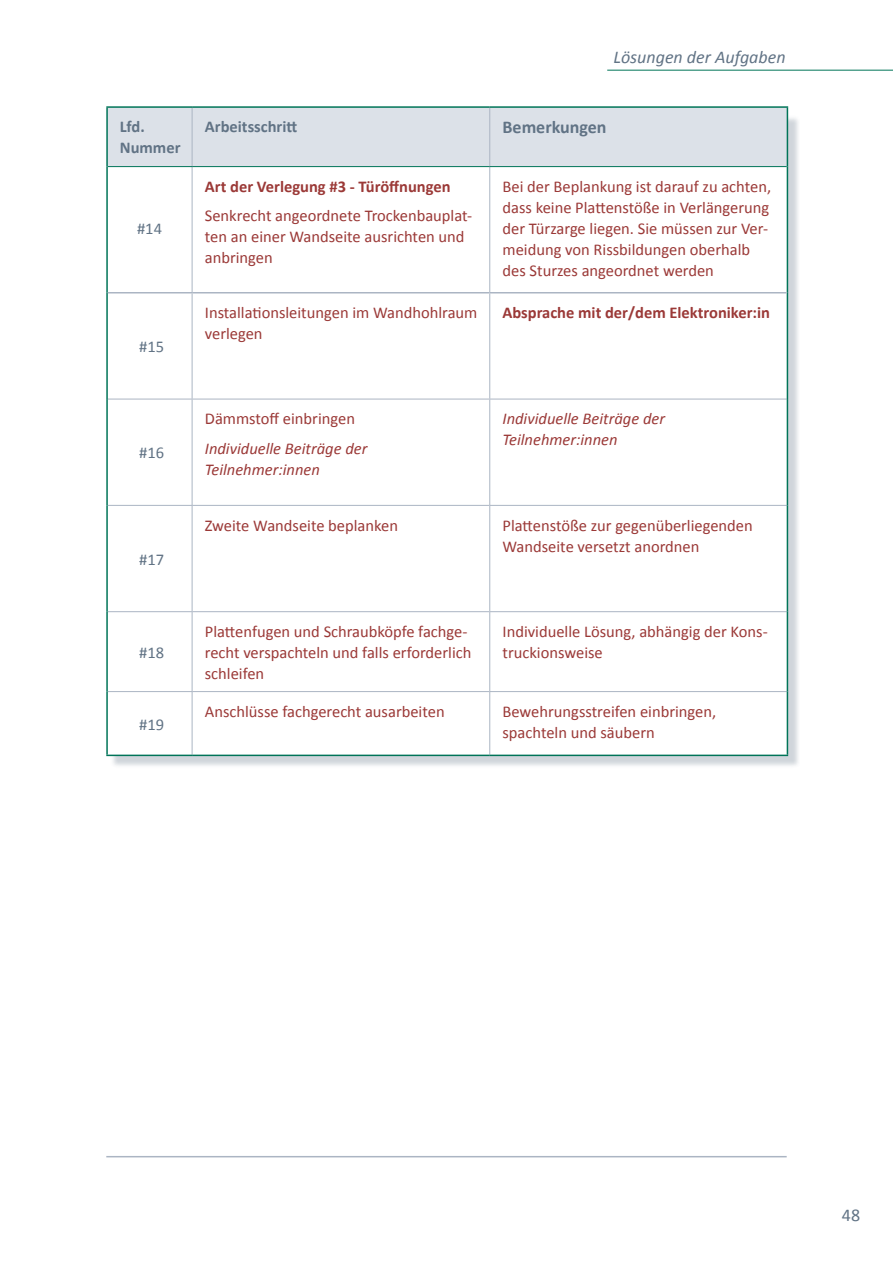
<style>
.page{position:relative;width:893px;height:1263px;background:#fff}
.page>*{position:absolute;margin:0;border:0;box-sizing:border-box;transform-origin:0 0}
.t1{font:italic 18px "Calibri";color:#617385}
.t2{font:700 18px "Calibri";color:#617385}
.t3{font:18px "Calibri";color:#617385}
.t4{font:16.5px/21px "Calibri";color:#9b3937}
.t5{font:italic 16.5px/21px "Calibri";color:#9b3937}
.t6{font:700 16.5px "Calibri";color:#9b3937}
.t7{font:700 16.5px/21px "Calibri";color:#617385}
.t8{font:16.5px "Calibri";color:#617385}
</style>
<div class="page">
<hr style="left:607px;top:70px;width:286px;height:1px;background:#007458">
<hr style="left:106px;top:1156px;width:681px;height:1px;background:#abb5c3">
<div style="left:111px;top:115px;width:689px;height:653px;background:#617385;opacity:.3"></div>
<div style="left:106px;top:111px;width:681px;height:644px;background:#fff"></div>
<div style="left:108px;top:108px;width:679px;height:58px;background:#dce1e8"></div>
<hr style="left:192px;top:108px;width:1px;height:58px;background:#abb5c3">
<hr style="left:489px;top:108px;width:1px;height:58px;background:#abb5c3">
<hr style="left:192px;top:167px;width:1px;height:125px;background:#abb5c3">
<hr style="left:489px;top:167px;width:1px;height:125px;background:#abb5c3">
<hr style="left:192px;top:293px;width:1px;height:106px;background:#abb5c3">
<hr style="left:489px;top:293px;width:1px;height:106px;background:#abb5c3">
<hr style="left:108px;top:399px;width:84px;height:1px;background:#abb5c3">
<hr style="left:192px;top:399px;width:298px;height:1px;background:#abb5c3">
<hr style="left:192px;top:399px;width:1px;height:106px;background:#abb5c3">
<hr style="left:490px;top:399px;width:297px;height:1px;background:#abb5c3">
<hr style="left:489px;top:399px;width:1px;height:106px;background:#abb5c3">
<hr style="left:108px;top:505px;width:84px;height:1px;background:#abb5c3">
<hr style="left:192px;top:505px;width:298px;height:1px;background:#abb5c3">
<hr style="left:192px;top:506px;width:1px;height:105px;background:#abb5c3">
<hr style="left:490px;top:505px;width:297px;height:1px;background:#abb5c3">
<hr style="left:489px;top:506px;width:1px;height:105px;background:#abb5c3">
<hr style="left:108px;top:611px;width:84px;height:1px;background:#abb5c3">
<hr style="left:192px;top:611px;width:298px;height:1px;background:#abb5c3">
<hr style="left:192px;top:612px;width:1px;height:79px;background:#abb5c3">
<hr style="left:490px;top:611px;width:297px;height:1px;background:#abb5c3">
<hr style="left:489px;top:612px;width:1px;height:79px;background:#abb5c3">
<hr style="left:108px;top:691px;width:84px;height:1px;background:#abb5c3">
<hr style="left:192px;top:691px;width:298px;height:1px;background:#abb5c3">
<hr style="left:192px;top:692px;width:1px;height:63px;background:#abb5c3">
<hr style="left:490px;top:691px;width:297px;height:1px;background:#abb5c3">
<hr style="left:489px;top:692px;width:1px;height:63px;background:#abb5c3">
<hr style="left:108px;top:166px;width:84px;height:1px;background:#007458">
<hr style="left:192px;top:166px;width:298px;height:1px;background:#007458">
<hr style="left:490px;top:166px;width:297px;height:1px;background:#007458">
<hr style="left:106px;top:106px;width:86px;height:2px;background:#007458">
<hr style="left:106px;top:108px;width:2px;height:59px;background:#007458">
<hr style="left:192px;top:106px;width:298px;height:2px;background:#007458">
<hr style="left:490px;top:106px;width:298px;height:2px;background:#007458">
<hr style="left:787px;top:108px;width:1px;height:59px;background:#007458">
<hr style="left:106px;top:167px;width:2px;height:126px;background:#007458">
<hr style="left:787px;top:167px;width:1px;height:126px;background:#007458">
<hr style="left:106px;top:293px;width:2px;height:106px;background:#007458">
<hr style="left:787px;top:293px;width:1px;height:106px;background:#007458">
<hr style="left:106px;top:399px;width:2px;height:106px;background:#007458">
<hr style="left:787px;top:399px;width:1px;height:106px;background:#007458">
<hr style="left:106px;top:505px;width:2px;height:107px;background:#007458">
<hr style="left:787px;top:505px;width:1px;height:107px;background:#007458">
<hr style="left:106px;top:612px;width:2px;height:80px;background:#007458">
<hr style="left:787px;top:612px;width:1px;height:80px;background:#007458">
<hr style="left:106px;top:691px;width:2px;height:64px;background:#007458">
<hr style="left:787px;top:691px;width:1px;height:64px;background:#007458">
<hr style="left:108px;top:292px;width:84px;height:1px;background:#abb5c3">
<hr style="left:192px;top:292px;width:298px;height:1px;background:#abb5c3">
<hr style="left:490px;top:292px;width:297px;height:1px;background:#abb5c3">
<hr style="left:106px;top:755px;width:86px;height:1px;background:#007458">
<hr style="left:192px;top:755px;width:298px;height:1px;background:#007458">
<hr style="left:490px;top:755px;width:298px;height:1px;background:#007458">
<p class="t1" style="left:613px;top:45px;width:174px">Lösungen der Aufgaben</p>
<p class="t7" style="left:120px;top:116px;width:62px">Lfd.<br>Nummer</p>
<p class="t7" style="left:205px;top:116px;width:94px">Arbeitsschritt</p>
<p class="t2" style="left:502px;top:116px;width:106px">Bemerkungen</p>
<p class="t8" style="left:137px;top:218px;width:26px">#14</p>
<p class="t8" style="left:139px;top:336px;width:26px">#15</p>
<p class="t8" style="left:139px;top:443px;width:26px">#16</p>
<p class="t8" style="left:139px;top:549px;width:26px">#17</p>
<p class="t8" style="left:139px;top:642px;width:26px">#18</p>
<p class="t8" style="left:139px;top:714px;width:26px">#19</p>
<p class="t6" style="left:205px;top:176px;width:247px">Art der Verlegung #3 - Türöffnungen</p>
<p class="t4" style="left:205px;top:204px;width:269px">Senkrecht angeordnete Trockenbauplat&shy;ten an einer Wandseite ausrichten und anbringen</p>
<p class="t4" style="left:502px;top:175px;width:270px">Bei der Beplankung ist darauf zu achten, dass keine Plattenstöße in Verlängerung der Türzarge liegen. Sie müssen zur Ver&shy;meidung von Rissbildungen oberhalb des Sturzes angeordnet werden</p>
<p class="t4" style="left:205px;top:301px;width:274px">Installationsleitungen im Wandhohlraum verlegen</p>
<p class="t6" style="left:502px;top:302px;width:269px">Absprache mit der/dem Elektroniker:in</p>
<p class="t4" style="left:205px;top:407px;width:152px">Dämmstoff einbringen</p>
<p class="t5" style="left:205px;top:437px;width:164px">Individuelle Beiträge der<br>Teilnehmer:innen</p>
<p class="t5" style="left:502px;top:408px;width:164px">Individuelle Beiträge der<br>Teilnehmer:innen</p>
<p class="t4" style="left:205px;top:514px;width:195px">Zweite Wandseite beplanken</p>
<p class="t4" style="left:502px;top:514px;width:252px">Plattenstöße zur gegenüberliegenden<br>Wandseite versetzt anordnen</p>
<p class="t4" style="left:205px;top:620px;width:268px">Plattenfugen und Schraubköpfe fachge&shy;recht verspachteln und falls erforderlich schleifen</p>
<p class="t4" style="left:502px;top:620px;width:267px">Individuelle Lösung, abhängig der Kons&shy;truckionsweise</p>
<p class="t4" style="left:205px;top:700px;width:241px">Anschlüsse fachgerecht ausarbeiten</p>
<p class="t4" style="left:502px;top:700px;width:215px">Bewehrungsstreifen einbringen, spachteln und säubern</p>
<p class="t3" style="left:842px;top:1204px;width:20px">48</p>
</div>
